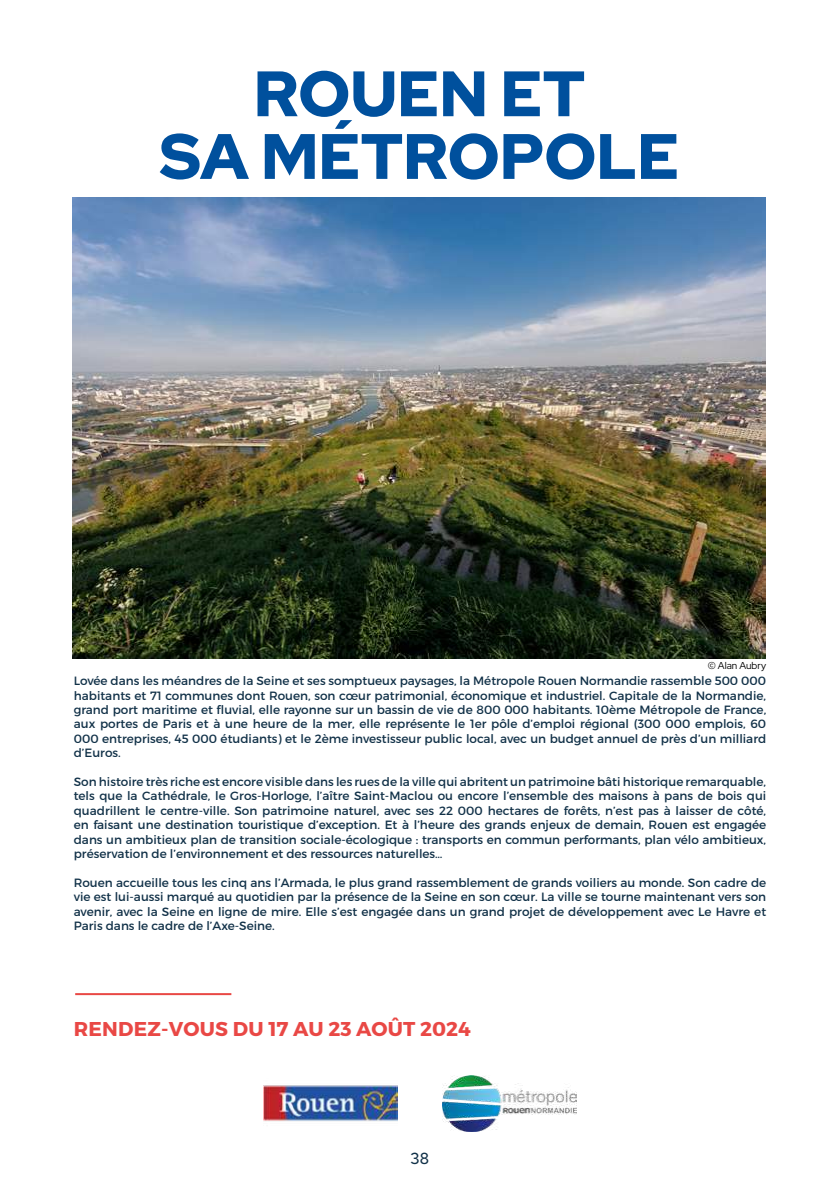
<style>
.page{position:relative;width:840px;height:1191px;background:#fff}
.page>*{position:absolute;margin:0;border:0;box-sizing:border-box;transform-origin:0 0}
.t1{font:900 64px/62.6px "Red Hat Display";color:#00509d;text-align:center}
.t2{font:700 20px "Montserrat";letter-spacing:.01em;color:#e94845}
.t3{font:500 16px "Red Hat Display";color:#113148;scale:.95 1}
.t4{font:12px/14.4px "Montserrat";color:#113148;text-align:justify}
.t5{font:10px "Red Hat Display";color:#000}
</style>
<div class="page">
<img style="left:73px;top:197px;width:691px;height:462px">
<hr style="left:75px;top:993px;width:156px;height:2px;background:#e94845">
<img style="left:442px;top:1075px;width:134px;height:56px">
<img style="left:263px;top:1085px;width:134px;height:37px">
<h1 class="t1" style="left:160px;top:62px;width:521px">ROUEN ET<br>SA MÉTROPOLE</h1>
<p class="t5" style="left:707px;top:659px;width:60px">© Alan Aubry</p>
<p class="t4" style="left:74px;top:673px;width:693px">Lovée dans les méandres de la Seine et ses somptueux paysages, la Métropole Rouen Normandie rassemble 500 000 habitants et 71 communes dont Rouen, son cœur patrimonial, économique et industriel. Capitale de la Normandie, grand port maritime et fluvial, elle rayonne sur un bassin de vie de 800 000 habitants. 10ème Métropole de France, aux portes de Paris et à une heure de la mer, elle représente le 1er pôle d’emploi régional (300 000 emplois, 60<br>000 entreprises, 45 000 étudiants) et le 2ème investisseur public local, avec un budget annuel de près d’un milliard d’Euros.</p>
<p class="t4" style="left:74px;top:774px;width:693px">Son histoire très riche est encore visible dans les rues de la ville qui abritent un patrimoine bâti historique remarquable, tels que la Cathédrale, le Gros-Horloge, l’aître Saint-Maclou ou encore l’ensemble des maisons à pans de bois qui quadrillent le centre-ville. Son patrimoine naturel, avec ses 22 000 hectares de forêts, n’est pas à laisser de côté, en faisant une destination touristique d’exception. Et à l’heure des grands enjeux de demain, Rouen est engagée dans un ambitieux plan de transition sociale-écologique : transports en commun performants, plan vélo ambitieux, préservation de l’environnement et des ressources naturelles…</p>
<p class="t4" style="left:74px;top:875px;width:693px">Rouen accueille tous les cinq ans l’Armada, le plus grand rassemblement de grands voiliers au monde. Son cadre de vie est lui-aussi marqué au quotidien par la présence de la Seine en son cœur. La ville se tourne maintenant vers son avenir, avec la Seine en ligne de mire. Elle s’est engagée dans un grand projet de développement avec Le Havre et Paris dans le cadre de l’Axe-Seine.</p>
<h2 class="t2" style="left:74px;top:1016px;width:398px">RENDEZ-VOUS DU 17 AU 23 AOÛT 2024</h2>
<h3 class="t3" style="left:410px;top:1148px;width:21px">38</h3>
</div>
